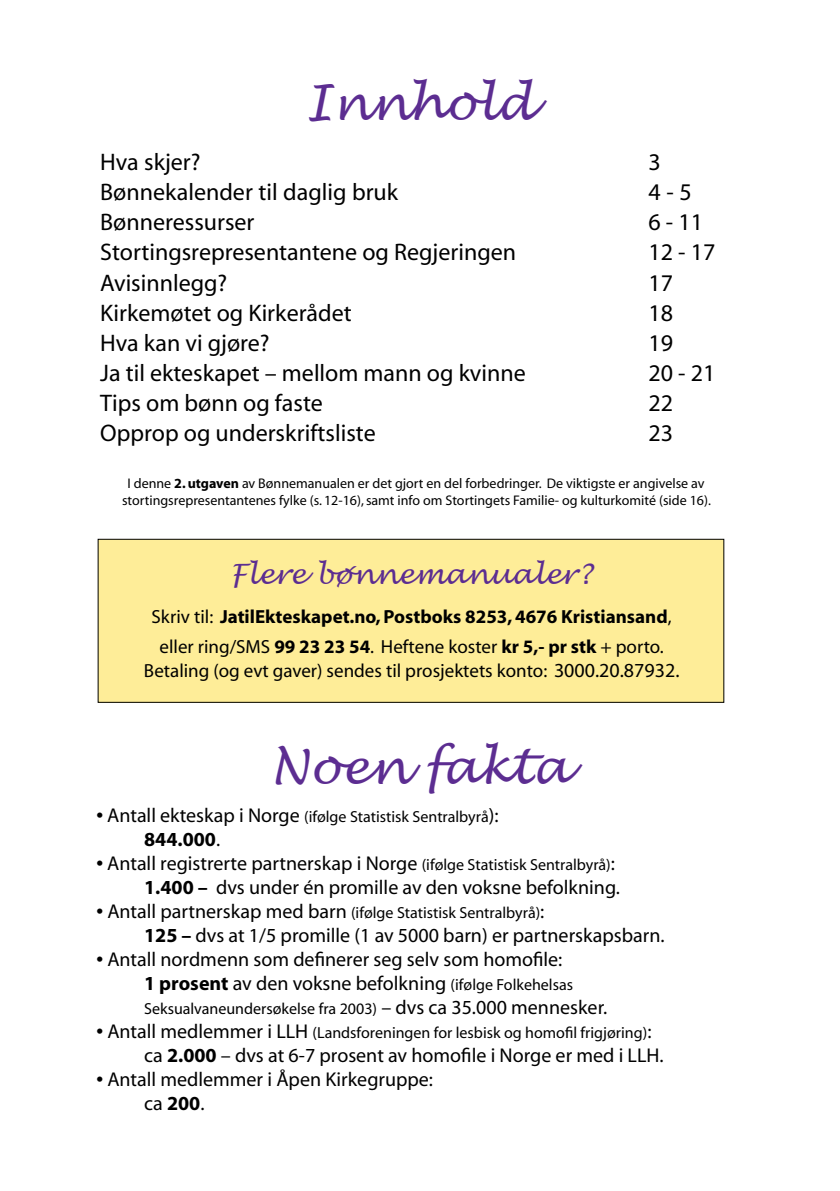
<style>
.page{position:relative;width:840px;height:1191px;background:#fff}
.page>*{position:absolute;margin:0;border:0;box-sizing:border-box;transform-origin:0 0}
.t1{font:italic 48px "Lucida Handwriting";color:#5c2d91}
.t2{font:italic 28px "Lucida Handwriting";color:#5c2d91}
.t3{font:24px "Myriad";color:#000}
.t4{font:20px/24px "Myriad";color:#000}
.t5{font:700 20px "Myriad";color:#000}
.t6{font:700 19px/30px "Myriad";color:#000;text-align:center}
.t7{font:19px "Myriad";color:#000}
.t8{font:16px "Myriad";color:#000}
.t9{font:14px/16.8px "Myriad";color:#000;text-align:center}
.s1{font-weight:700}
.s2{font-weight:400}
.s3{font-size:20px}
.s4{font-weight:700;font-size:20px}
.s5{font-size:16px}
</style>
<div class="page">
<div style="left:98px;top:539px;width:625px;height:163px;background:#feed98"></div>
<div style="left:98px;top:539px;width:626px;height:164px;border:1px solid #000"></div>
<h1 class="t1" style="left:305px;top:74px;width:231px">Innhold</h1>
<p class="t3" style="left:100px;top:150px;width:102px">Hva skjer?</p>
<p class="t3" style="left:648px;top:150px;width:14px">3</p>
<p class="t3" style="left:100px;top:180px;width:299px">Bønnekalender til daglig bruk</p>
<p class="t3" style="left:648px;top:180px;width:45px">4 - 5</p>
<p class="t3" style="left:100px;top:210px;width:156px">Bønneressurser</p>
<p class="t3" style="left:648px;top:210px;width:56px">6 - 11</p>
<p class="t3" style="left:100px;top:240px;width:417px">Stortingsrepresentantene og Regjeringen</p>
<p class="t3" style="left:648px;top:240px;width:68px">12 - 17</p>
<p class="t3" style="left:100px;top:270px;width:128px">Avisinnlegg?</p>
<p class="t3" style="left:648px;top:270px;width:26px">17</p>
<p class="t3" style="left:100px;top:300px;width:253px">Kirkemøtet og Kirkerådet</p>
<p class="t3" style="left:648px;top:300px;width:26px">18</p>
<p class="t3" style="left:100px;top:330px;width:171px">Hva kan vi gjøre?</p>
<p class="t3" style="left:648px;top:330px;width:26px">19</p>
<p class="t3" style="left:100px;top:360px;width:427px">Ja til ekteskapet – mellom mann og kvinne</p>
<p class="t3" style="left:648px;top:360px;width:68px">20 - 21</p>
<p class="t3" style="left:100px;top:390px;width:224px">Tips om bønn og faste</p>
<p class="t3" style="left:648px;top:390px;width:26px">22</p>
<p class="t3" style="left:100px;top:420px;width:277px">Opprop og underskriftsliste</p>
<p class="t3" style="left:648px;top:420px;width:26px">23</p>
<p class="t9" style="left:122px;top:475px;width:590px">I denne <span class="s1">2. utgaven</span> av Bønnemanualen er det gjort en del forbedringer. De viktigste er angivelse av stortingsrepresentantenes fylke (s. 12-16), samt info om Stortingets Familie- og kulturkomité (side 16).</p>
<h2 class="t2" style="left:230px;top:557px;width:363px">Flere bønnemanualer?</h2>
<p class="t6" style="left:151px;top:602px;width:521px"><span class="s2">Skriv til:</span> JatilEkteskapet.no, Postboks 8253, 4676 Kristiansand<span class="s2">, eller ring/SMS</span> 99 23 23 54<span class="s2">. Heftene koster</span> kr 5,- pr stk <span class="s2">+ porto.</span></p>
<p class="t7" style="left:144px;top:661px;width:536px">Betaling (og evt gaver) sendes til prosjektets konto: <span class="s3">3000.20.87932.</span></p>
<h1 class="t1" style="left:270px;top:737px;width:301px">Noen fakta</h1>
<p class="t8" style="left:96px;top:808px;width:403px"><span class="s4">•</span> <span class="s3">Antall ekteskap i Norge</span> (ifølge Statistisk Sentralbyrå<span class="s3">):</span></p>
<p class="t5" style="left:144px;top:829px;width:77px">844.000<span class="s2">.</span></p>
<p class="t4" style="left:96px;top:852px;width:525px;text-align:right"><span class="s1">•</span> Antall registrerte partnerskap i Norge <span class="s5">(ifølge Statistisk Sentralbyrå)</span>:<br><span class="s1">1.400 –</span> dvs under én promille av den voksne befolkning.</p>
<p class="t8" style="left:96px;top:904px;width:449px"><span class="s4">•</span> <span class="s3">Antall partnerskap med barn</span> (ifølge Statistisk Sentralbyrå)<span class="s3">:</span></p>
<p class="t4" style="left:144px;top:924px;width:522px"><span class="s1">125 –</span> dvs at 1/5 promille (1 av 5000 barn) er partnerskapsbarn.</p>
<p class="t4" style="left:144px;top:948px;width:430px;text-indent:-48px"><span class="s1">•</span> Antall nordmenn som definerer seg selv som homofile:<br><span class="s1">1 prosent</span> av den voksne befolkning <span class="s5">(ifølge Folkehelsas</span></p>
<p class="t8" style="left:144px;top:1000px;width:464px">Seksualvaneundersøkelse fra 2003) <span class="s3">– dvs ca 35.000 mennesker.</span></p>
<p class="t8" style="left:96px;top:1024px;width:556px"><span class="s4">•</span> <span class="s3">Antall medlemmer i LLH</span> (Landsforeningen for lesbisk og homofil frigjøring)<span class="s3">:</span></p>
<p class="t4" style="left:144px;top:1044px;width:521px">ca <span class="s1">2.000</span> – dvs at 6-7 prosent av homofile i Norge er med i LLH.</p>
<p class="t4" style="left:144px;top:1068px;width:290px;text-indent:-48px"><span class="s1">•</span> Antall medlemmer i Åpen Kirkegruppe: ca <span class="s1">200</span>.</p>
</div>
